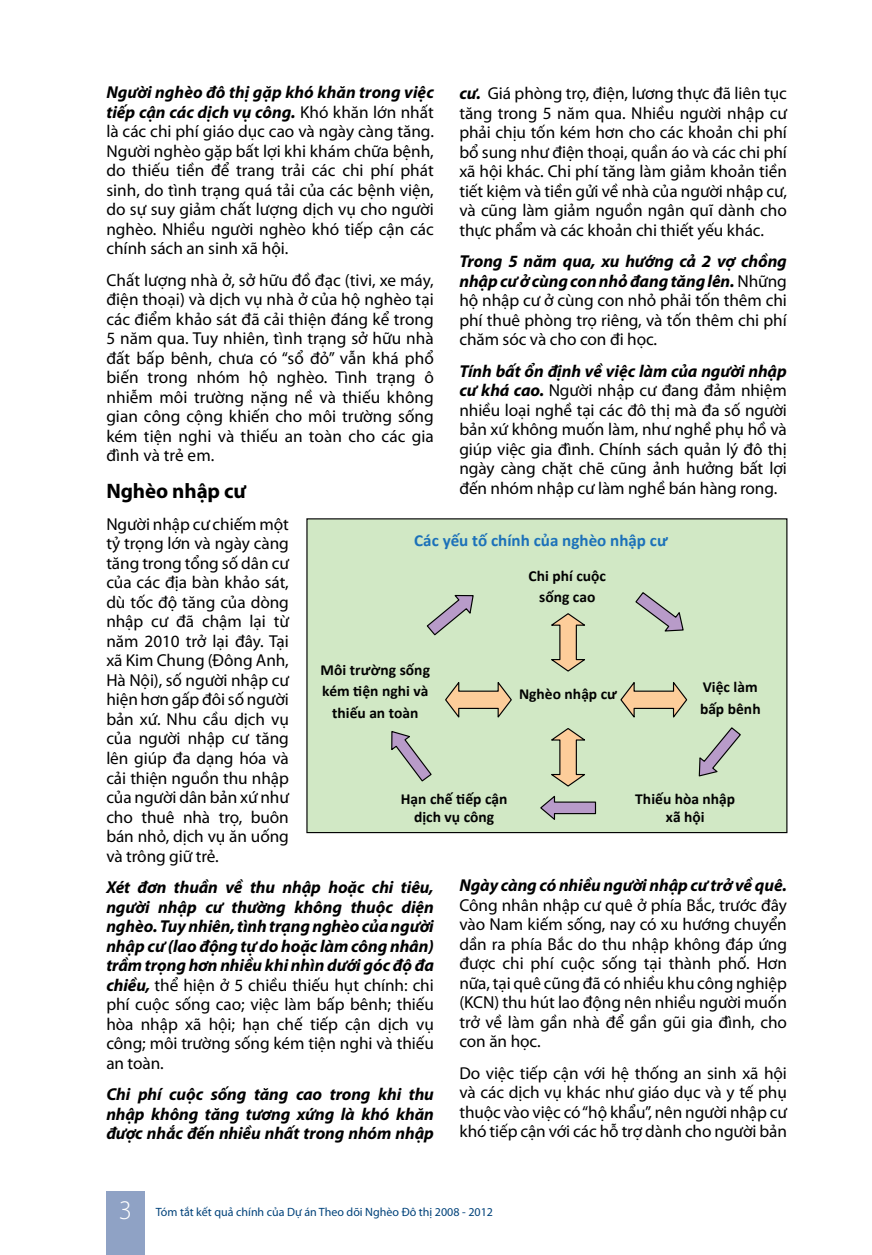
<style>
.page{position:relative;width:872px;height:1255px;background:#fff}
.page>*{position:absolute;margin:0;border:0;box-sizing:border-box;transform-origin:0 0}
.t1{font:300 27px "Myriad Pro";color:#fff}
.t2{font:700 21px "Myriad Pro";letter-spacing:-.005em;color:#000}
.t3{font:17.25px/19.5px "Myriad Pro";letter-spacing:-.005em;color:#000;text-align:justify}
.t4{font:italic 700 17.25px/19.5px "Myriad Pro";letter-spacing:-.005em;color:#000;text-align:justify}
.t5{font:700 16.8px "Calibri";color:#1c71b9}
.t6{font:700 15.3px/21.5px "Calibri";color:#010101;text-align:center}
.t7{font:12px "Myriad Pro";color:#00427a}
.s1{font-weight:700;font-style:italic}
.s2{font-weight:400;font-style:normal}
</style>
<div class="page">
<div style="left:106px;top:1191px;width:39px;height:63px;background:#8fa2c5"></div>
<div style="left:307px;top:519px;width:480px;height:313px;background:#d1e8c5"></div>
<div style="left:306px;top:518px;width:481px;height:315px;border:1px solid #010101"></div>
<svg style="left:540px;top:795px;width:56px;height:25px"></svg>
<svg style="left:635px;top:592px;width:49px;height:40px"></svg>
<svg style="left:551px;top:613px;width:34px;height:59px"></svg>
<svg style="left:551px;top:728px;width:34px;height:59px"></svg>
<svg style="left:445px;top:682px;width:67px;height:36px"></svg>
<svg style="left:620px;top:682px;width:68px;height:36px"></svg>
<svg style="left:698px;top:727px;width:43px;height:50px"></svg>
<svg style="left:391px;top:731px;width:41px;height:51px"></svg>
<svg style="left:426px;top:594px;width:48px;height:42px"></svg>
<p class="t3" style="left:106px;top:82px;width:329px"><span class="s1">Người nghèo đô thị gặp khó khăn trong việc tiếp cận các dịch vụ công.</span> Khó khăn lớn nhất là các chi phí giáo dục cao và ngày càng tăng.<br>Người nghèo gặp bất lợi khi khám chữa bệnh, do thiếu tiền để trang trải các chi phí phát sinh, do tình trạng quá tải của các bệnh viện, do sự suy giảm chất lượng dịch vụ cho người nghèo. Nhiều người nghèo khó tiếp cận các chính sách an sinh xã hội.</p>
<p class="t3" style="left:106px;top:270px;width:329px">Chất lượng nhà ở, sở hữu đồ đạc (tivi, xe máy, điện thoại) và dịch vụ nhà ở của hộ nghèo tại các điểm khảo sát đã cải thiện đáng kể trong 5 năm qua. Tuy nhiên, tình trạng sở hữu nhà đất bấp bênh, chưa có “sổ đỏ” vẫn khá phổ biến trong nhóm hộ nghèo. Tình trạng ô nhiễm môi trường nặng nề và thiếu không gian công cộng khiến cho môi trường sống kém tiện nghi và thiếu an toàn cho các gia đình và trẻ em.</p>
<p class="t2" style="left:106px;top:477px;width:141px">Nghèo nhập cư</p>
<p class="t3" style="left:106px;top:514px;width:184px">Người nhập cư chiếm một tỷ trọng lớn và ngày càng tăng trong tổng số dân cư của các địa bàn khảo sát, dù tốc độ tăng của dòng nhập cư đã chậm lại từ năm 2010 trở lại đây. Tại xã Kim Chung (Đông Anh, Hà Nội), số người nhập cư hiện hơn gấp đôi số người bản xứ. Nhu cầu dịch vụ của người nhập cư tăng lên giúp đa dạng hóa và cải thiện nguồn thu nhập của người dân bản xứ như cho thuê nhà trọ, buôn bán nhỏ, dịch vụ ăn uống và trông giữ trẻ.</p>
<p class="t4" style="left:106px;top:876px;width:329px">Xét đơn thuần về thu nhập hoặc chi tiêu, người nhập cư thường không thuộc diện nghèo. Tuy nhiên, tình trạng nghèo của người nhập cư (lao động tự do hoặc làm công nhân) trầm trọng hơn nhiều khi nhìn dưới góc độ đa chiều, <span class="s2">thể hiện ở 5 chiều thiếu hụt chính: chi phí cuộc sống cao; việc làm bấp bênh; thiếu hòa nhập xã hội; hạn chế tiếp cận dịch vụ công; môi trường sống kém tiện nghi và thiếu an toàn.</span></p>
<p class="t4" style="left:106px;top:1083px;width:329px">Chi phí cuộc sống tăng cao trong khi thu nhập không tăng tương xứng là khó khăn được nhắc đến nhiều nhất trong nhóm nhập</p>
<p class="t3" style="left:459px;top:83px;width:329px"><span class="s1">cư.</span> Giá phòng trọ, điện, lương thực đã liên tục tăng trong 5 năm qua. Nhiều người nhập cư phải chịu tốn kém hơn cho các khoản chi phí bổ sung như điện thoại, quần áo và các chi phí xã hội khác. Chi phí tăng làm giảm khoản tiền tiết kiệm và tiền gửi về nhà của người nhập cư, và cũng làm giảm nguồn ngân quĩ dành cho thực phẩm và các khoản chi thiết yếu khác.</p>
<p class="t3" style="left:459px;top:251px;width:329px"><span class="s1">Trong 5 năm qua, xu hướng cả 2 vợ chồng nhập cư ở cùng con nhỏ đang tăng lên.</span> Những hộ nhập cư ở cùng con nhỏ phải tốn thêm chi phí thuê phòng trọ riêng, và tốn thêm chi phí chăm sóc và cho con đi học.</p>
<p class="t3" style="left:459px;top:361px;width:329px"><span class="s1">Tính bất ổn định về việc làm của người nhập cư khá cao.</span> Người nhập cư đang đảm nhiệm nhiều loại nghề tại các đô thị mà đa số người bản xứ không muốn làm, như nghề phụ hồ và giúp việc gia đình. Chính sách quản lý đô thị ngày càng chặt chẽ cũng ảnh hưởng bất lợi đến nhóm nhập cư làm nghề bán hàng rong.</p>
<p class="t5" style="left:414px;top:529px;width:255px">Các yếu tố chính của nghèo nhập cư</p>
<p class="t6" style="left:528px;top:565px;width:79px">Chi phí cuộc sống cao</p>
<p class="t6" style="left:320px;top:659px;width:111px">Môi trường sống kém tiện nghi và thiếu an toàn</p>
<p class="t6" style="left:700px;top:676px;width:62px;text-align:left">Việc làm bấp bênh</p>
<p class="t6" style="left:519px;top:683px;width:100px">Nghèo nhập cư</p>
<p class="t6" style="left:401px;top:789px;width:108px;line-height:18.1px">Hạn chế tiếp cận dịch vụ công</p>
<p class="t6" style="left:635px;top:789px;width:101px;line-height:18.5px">Thiếu hòa nhập xã hội</p>
<p class="t4" style="left:459px;top:875px;width:329px">Ngày càng có nhiều người nhập cư trở về quê.</p>
<p class="t3" style="left:459px;top:895px;width:329px">Công nhân nhập cư quê ở phía Bắc, trước đây vào Nam kiếm sống, nay có xu hướng chuyển dần ra phía Bắc do thu nhập không đáp ứng được chi phí cuộc sống tại thành phố. Hơn nữa, tại quê cũng đã có nhiều khu công nghiệp (KCN) thu hút lao động nên nhiều người muốn trở về làm gần nhà để gần gũi gia đình, cho con ăn học.</p>
<p class="t3" style="left:459px;top:1063px;width:329px">Do việc tiếp cận với hệ thống an sinh xã hội và các dịch vụ khác như giáo dục và y tế phụ thuộc vào việc có “hộ khẩu”, nên người nhập cư khó tiếp cận với các hỗ trợ dành cho người bản</p>
<h1 class="t1" style="left:119px;top:1193px;width:15px">3</h1>
<p class="t7" style="left:156px;top:1204px;width:339px">Tóm tắt kết quả chính của Dự án Theo dõi Nghèo Đô thị 2008 - 2012</p>
</div>
